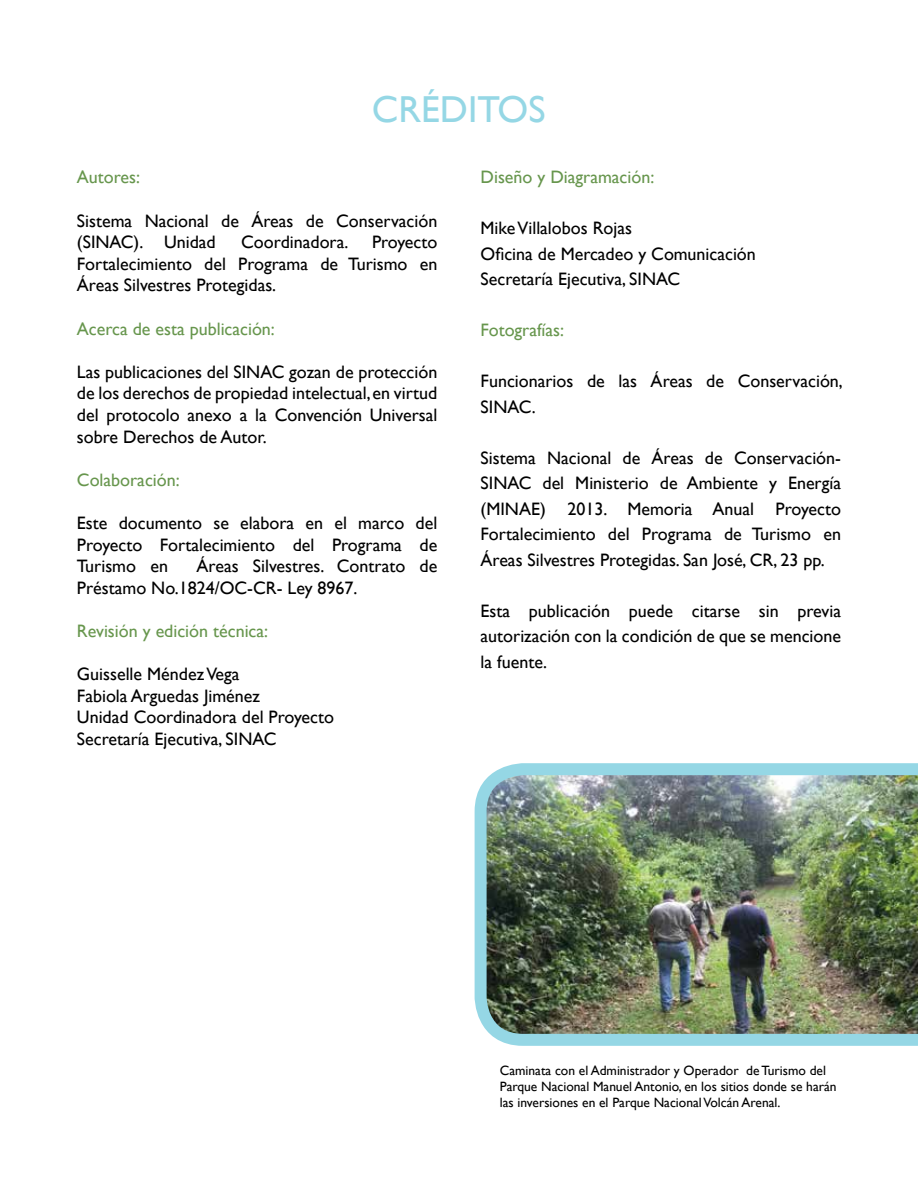
<style>
.page{position:relative;width:918px;height:1188px;background:#fff}
.page>*{position:absolute;margin:0;border:0;box-sizing:border-box;transform-origin:0 0}
.t1{font:37.5px "Gill Sans";color:#95d7e5}
.t2{font:18px/21.6px "Gill Sans";color:#000}
.t3{font:18px "Gill Sans";color:#67964d}
.t4{font:13.5px/16.2px "Gill Sans";color:#000}
</style>
<div class="page">
<img style="left:475px;top:763px;width:443px;height:283px">
<h1 class="t1" style="left:372px;top:87px;width:175px">CRÉDITOS</h1>
<p class="t3" style="left:77px;top:167px;width:65px">Autores:</p>
<p class="t2" style="left:77px;top:210px;width:362px">Sistema Nacional de Áreas de Conservación (SINAC). Unidad</p>
<p class="t2" style="left:241px;top:231px;width:109px">Coordinadora.</p>
<p class="t2" style="left:77px;top:231px;width:362px;text-align:justify;text-indent:295px">Proyecto Fortalecimiento del Programa de Turismo en Áreas Silvestres Protegidas.</p>
<p class="t3" style="left:77px;top:318px;width:199px">Acerca de esta publicación:</p>
<p class="t2" style="left:77px;top:361px;width:362px;text-align:justify">Las publicaciones del SINAC gozan de protección de los derechos de propiedad intelectual, en virtud del protocolo anexo a la Convención Universal sobre Derechos de Autor.</p>
<p class="t3" style="left:77px;top:469px;width:104px">Colaboración:</p>
<p class="t2" style="left:77px;top:512px;width:362px;text-align:justify">Este documento se elabora en el marco del Proyecto Fortalecimiento del Programa de Turismo en</p>
<p class="t2" style="left:77px;top:555px;width:362px;text-indent:120px">Áreas Silvestres. Contrato de<br>Préstamo No.1824/OC-CR- Ley 8967.</p>
<p class="t3" style="left:77px;top:620px;width:193px">Revisión y edición técnica:</p>
<p class="t2" style="left:77px;top:663px;width:259px">Guisselle Méndez Vega<br>Fabiola Arguedas Jiménez<br>Unidad Coordinadora del Proyecto<br>Secretaría Ejecutiva, SINAC</p>
<p class="t3" style="left:481px;top:167px;width:175px">Diseño y Diagramación:</p>
<p class="t2" style="left:481px;top:215px;width:277px;line-height:25.5px">Mike Villalobos Rojas<br>Oficina de Mercadeo y Comunicación<br>Secretaría Ejecutiva, SINAC</p>
<p class="t3" style="left:481px;top:320px;width:85px">Fotografías:</p>
<p class="t2" style="left:481px;top:368px;width:364px;line-height:25.5px">Funcionarios de las Áreas de Conservación,<br>SINAC.</p>
<p class="t2" style="left:481px;top:445px;width:362px;line-height:25.5px;text-align:justify">Sistema Nacional de Áreas de Conservación-SINAC del Ministerio de Ambiente y Energía (MINAE) 2013. Memoria Anual Proyecto Fortalecimiento del Programa de Turismo en Áreas Silvestres Protegidas. San José, CR, 23 pp.</p>
<p class="t2" style="left:481px;top:598px;width:362px;line-height:25.5px;text-align:justify">Esta publicación puede citarse sin previa autorización con la condición de que se mencione la fuente.</p>
<p class="t4" style="left:500px;top:1062px;width:338px">Caminata con el Administrador y Operador de Turismo del<br>Parque Nacional Manuel Antonio, en los sitios donde se harán las inversiones en el Parque Nacional Volcán Arenal.</p>
</div>
